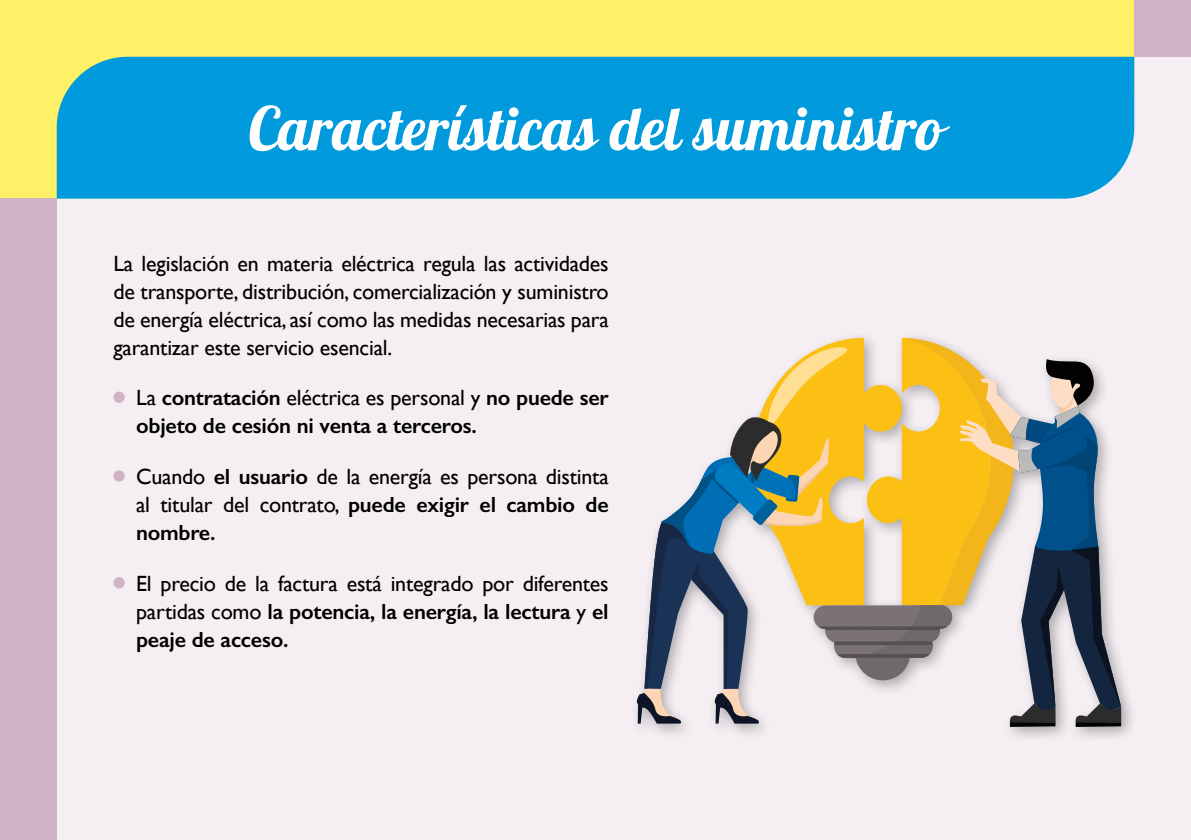
<style>
.page{position:relative;width:1191px;height:840px;background:#fff}
.page>*{position:absolute;margin:0;border:0;box-sizing:border-box;transform-origin:0 0}
.t1{font:60px "Lobster";color:#fff}
.t2{font:22px/28px "Gill Sans";letter-spacing:-.01em;color:#000;text-align:justify}
.t3{font:600 22px/28px "Gill Sans";letter-spacing:-.01em;color:#000}
.s1{font-weight:400}
.s2{font-weight:600}
</style>
<div class="page">
<div style="left:0;top:0;width:1191px;height:839px;background:#f5eff4"></div>
<div style="left:0;top:0;width:1134px;height:198px;background:#fff167"></div>
<div style="left:57px;top:57px;width:1077px;height:141px;background:#009add"></div>
<div style="left:1134px;top:0;width:57px;height:57px;background:#d0b4c5"></div>
<div style="left:0;top:198px;width:57px;height:641px;background:#d0b4c5"></div>
<div style="left:113px;top:391px;width:12px;height:11px;background:#d0b4c5;border-radius:50%"></div>
<div style="left:113px;top:470px;width:12px;height:11px;background:#d0b4c5;border-radius:50%"></div>
<div style="left:113px;top:576px;width:12px;height:12px;background:#d0b4c5;border-radius:50%"></div>
<div style="left:629px;top:329px;width:508px;height:414px;background:#000;opacity:.3"></div>
<svg style="left:636px;top:337px;width:485px;height:389px"></svg>
<h1 class="t1" style="left:248px;top:90px;width:695px">Características del suministro</h1>
<p class="t2" style="left:113px;top:249px;width:497px">La legislación en materia eléctrica regula las actividades de transporte, distribución, comercialización y suministro de energía eléctrica, así como las medidas necesarias para garantizar este servicio esencial.</p>
<p class="t3" style="left:136px;top:383px;width:474px"><span class="s1">La</span> contratación <span class="s1">eléctrica es personal y</span> no puede ser objeto de cesión ni venta a terceros.</p>
<p class="t2" style="left:136px;top:462px;width:474px">Cuando <span class="s2">el usuario</span> de la energía es persona distinta al titular del contrato, <span class="s2">puede exigir el cambio de nombre.</span></p>
<p class="t2" style="left:136px;top:569px;width:474px">El precio de la factura está integrado por diferentes partidas como <span class="s2">la potencia, la energía, la lectura</span> y <span class="s2">el peaje de acceso.</span></p>
</div>
